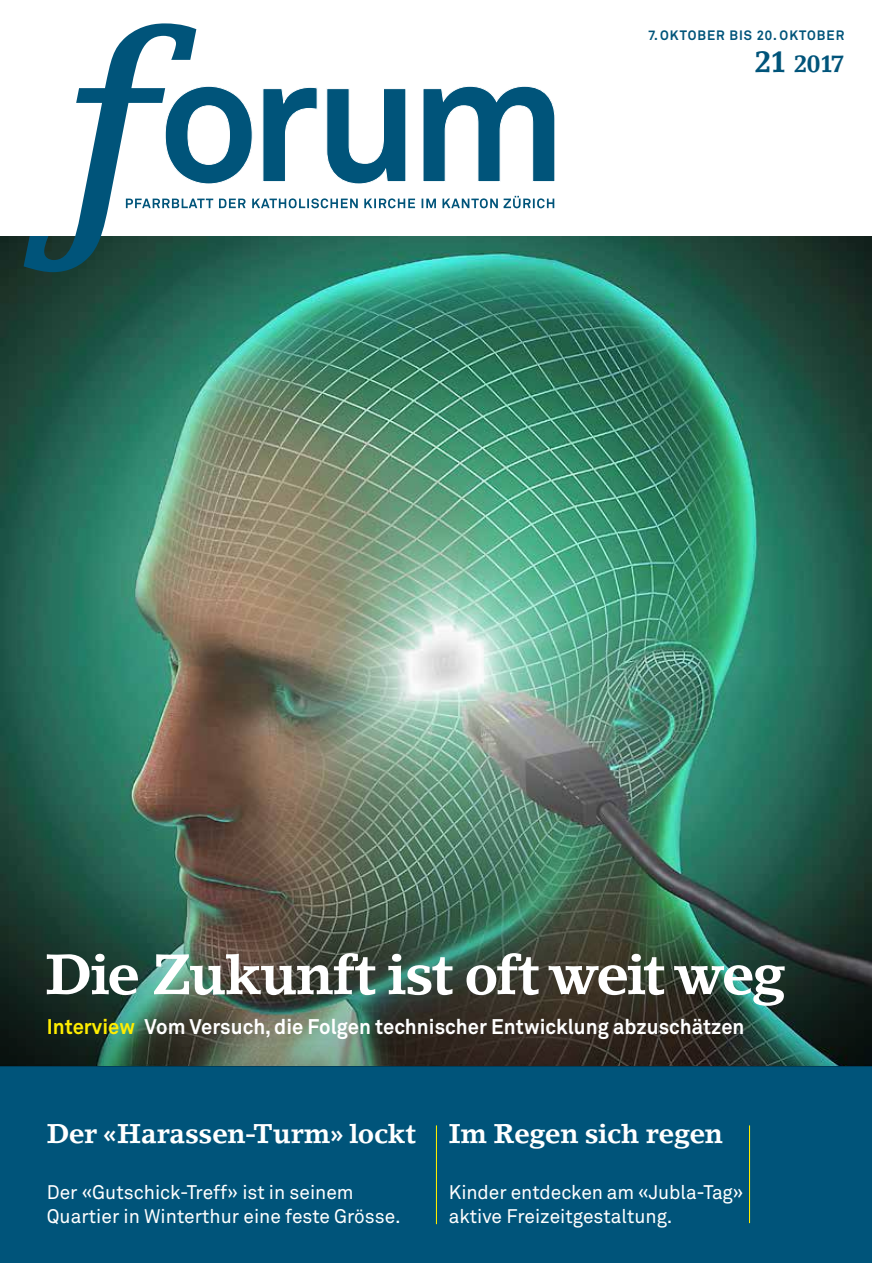
<style>
.page{position:relative;width:872px;height:1263px;background:#fff}
.page>*{position:absolute;margin:0;border:0;box-sizing:border-box;transform-origin:0 0}
.t1{font:700 56.25px "Lino Letter";letter-spacing:-.04em;color:#fff}
.t2{font:700 27px "Lino Letter";letter-spacing:-.02em;color:#fff}
.t3{font:700 24px "Lino Letter";color:#00547a;scale:.96 1}
.t4{font:700 21px "Akkurat Pro";color:#fff;scale:.96 1}
.t5{font:19.5px/24px "Akkurat Pro";color:#fff}
.t6{font:700 13.5px "Akkurat Pro";letter-spacing:.08em;color:#00547a;scale:.96 1}
.s1{font-size:30px}
.s2{color:#ffed00}
</style>
<div class="page">
<img style="left:0;top:236px;width:872px;height:655px">
<div style="left:0;top:1067px;width:872px;height:196px;background:#00547a"></div>
<hr style="left:436px;top:1125px;width:1px;height:99px;background:#ffed00">
<hr style="left:749px;top:1125px;width:1px;height:98px;background:#ffed00">
<svg style="left:24px;top:23px;width:531px;height:249px"></svg>
<img style="left:0;top:891px;width:872px;height:176px">
<p class="t6" style="left:648px;top:27px;width:206px">7. OKTOBER BIS 20. OKTOBER</p>
<p class="t3" style="left:754px;top:49px;width:95px"><span class="s1">21</span> 2017</p>
<h1 class="t1" style="left:45px;top:940px;width:742px">Die Zukunft ist oft weit weg</h1>
<p class="t4" style="left:47px;top:1013px;width:728px"><span class="s2">Interview</span> Vom Versuch, die Folgen technischer Entwicklung abzuschätzen</p>
<h2 class="t2" style="left:47px;top:1117px;width:677px">Der «Harassen-Turm» lockt Im Regen sich regen</h2>
<p class="t5" style="left:47px;top:1181px;width:355px">Der «Gutschick-Treff» ist in seinem<br>Quartier in Winterthur eine feste Grösse.</p>
<p class="t5" style="left:449px;top:1181px;width:296px">Kinder entdecken am «Jubla-Tag» aktive Freizeitgestaltung.</p>
</div>
